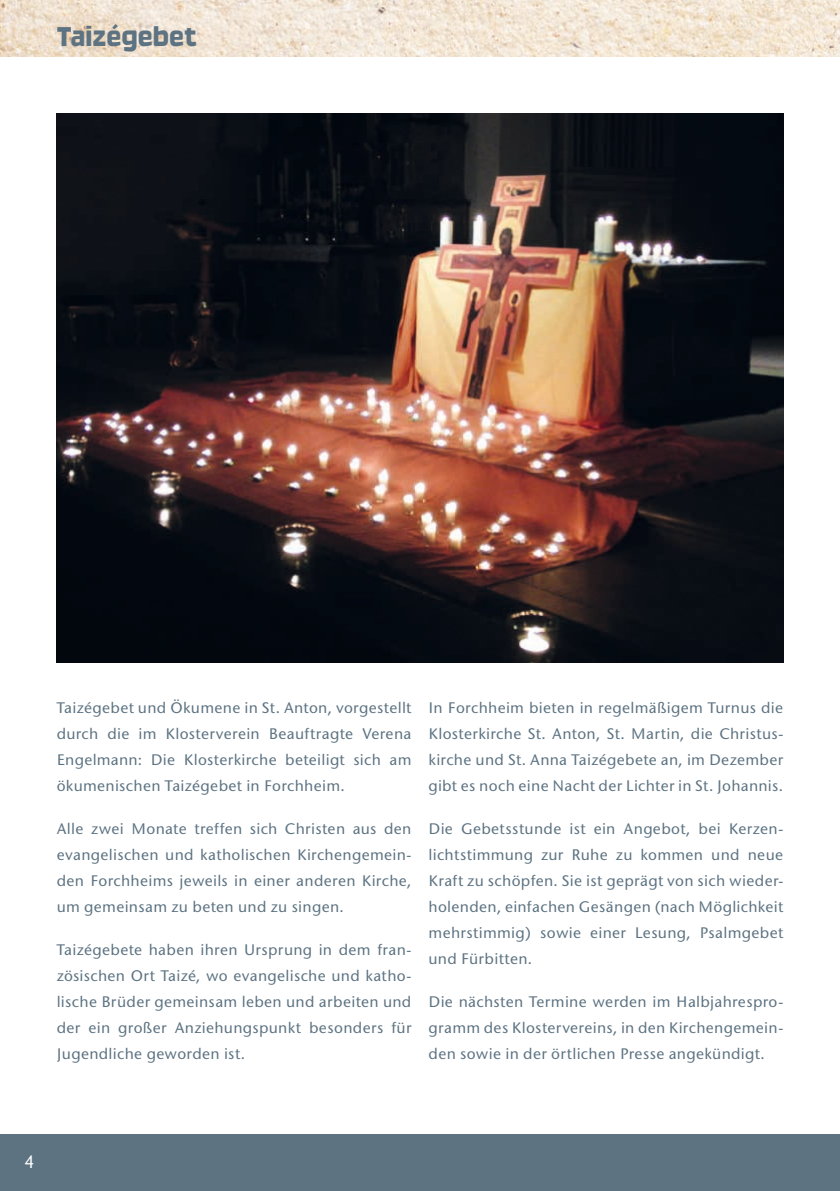
<style>
.page{position:relative;width:840px;height:1191px;background:#fff}
.page>*{position:absolute;margin:0;border:0;box-sizing:border-box;transform-origin:0 0}
.t1{font:32px "Ginger";color:#5d7382;scale:.95 1}
.t2{font:18px "Stone Sans";color:#fff;scale:.9 1}
.t3{font:500 16px/26px "Stone Sans Itc T";letter-spacing:.02em;color:#5d7382;text-align:justify}
</style>
<div class="page">
<div style="left:0;top:1134px;width:839px;height:57px;background:#5d7382"></div>
<img style="left:0;top:0;width:839px;height:57px">
<img style="left:57px;top:113px;width:725px;height:549px">
<h1 class="t1" style="left:57px;top:20px;width:149px">Taizégebet</h1>
<p class="t3" style="left:57px;top:694px;width:356px">Taizégebet und Ökumene in St. Anton, vorgestellt durch die im Klosterverein Beauftragte Verena Engelmann: Die Klosterkirche beteiligt sich am ökumenischen Taizégebet in Forchheim.</p>
<p class="t3" style="left:57px;top:815px;width:356px">Alle zwei Monate treffen sich Christen aus den evangelischen und katholischen Kirchengemein&shy;den Forchheims jeweils in einer anderen Kirche, um gemeinsam zu beten und zu singen.</p>
<p class="t3" style="left:57px;top:936px;width:356px">Taizégebete haben ihren Ursprung in dem fran&shy;zösischen Ort Taizé, wo evangelische und katho&shy;lische Brüder gemeinsam leben und arbeiten und der ein großer Anziehungspunkt besonders für Jugendliche geworden ist.</p>
<p class="t3" style="left:428px;top:694px;width:356px">In Forchheim bieten in regelmäßigem Turnus die Klosterkirche St. Anton, St. Martin, die Christus&shy;kirche und St. Anna Taizégebete an, im Dezember gibt es noch eine Nacht der Lichter in St. Johannis.</p>
<p class="t3" style="left:428px;top:815px;width:356px">Die Gebetsstunde ist ein Angebot, bei Kerzen&shy;lichtstimmung zur Ruhe zu kommen und neue Kraft zu schöpfen. Sie ist geprägt von sich wieder&shy;holenden, einfachen Gesängen (nach Möglichkeit mehrstimmig) sowie einer Lesung, Psalmgebet und Fürbitten.</p>
<p class="t3" style="left:428px;top:988px;width:356px">Die nächsten Termine werden im Halbjahrespro&shy;gramm des Klostervereins, in den Kirchengemein&shy;den sowie in der örtlichen Presse angekündigt.</p>
<p class="t2" style="left:25px;top:1151px;width:12px">4</p>
</div>
